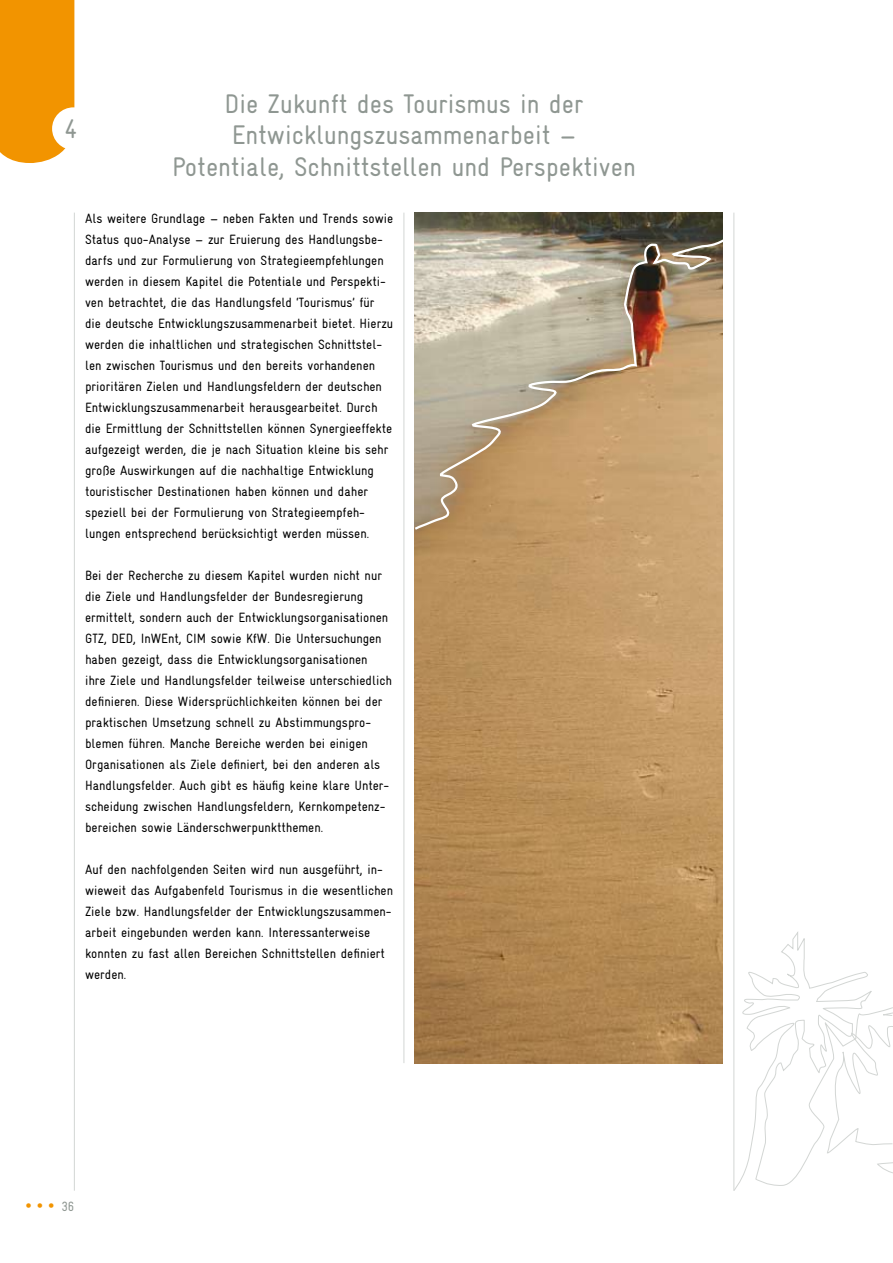
<style>
.page{position:relative;width:893px;height:1263px;background:#fff}
.page>*{position:absolute;margin:0;border:0;box-sizing:border-box;transform-origin:0 0}
.t1{font:condensed 27px/31.5px "Gravur";color:#8f9792;text-align:center}
.t2{font:18px "Arial";color:#f29400}
.t3{font:condensed 13.5px/21px "Gravur";color:#000}
.s1{font-family:"Gravur";font-stretch:condensed;font-size:13.5px;color:#8f9792}
</style>
<div class="page">
<hr style="left:404px;top:213px;width:1px;height:850px;background:#d3d6d4">
<hr style="left:733px;top:213px;width:1px;height:978px;background:#d3d6d4">
<hr style="left:74px;top:213px;width:1px;height:978px;background:#d3d6d4">
<div style="left:0;top:0;width:74px;height:163px;background:#f29400"></div>
<div style="left:52px;top:107px;width:43px;height:43px;background:#fff;border-radius:50%"></div>
<img style="left:415px;top:213px;width:308px;height:850px">
<svg style="left:414px;top:229px;width:309px;height:303px;background:#bba383"></svg>
<svg style="left:733px;top:930px;width:160px;height:261px"></svg>
<h1 class="t1" style="left:64px;top:113px;width:14px">4</h1>
<h1 class="t1" style="left:172px;top:88px;width:465px">Die Zukunft des Tourismus in der<br>Entwicklungszusammenarbeit −<br>Potentiale, Schnittstellen und Perspektiven</h1>
<p class="t3" style="left:85px;top:208px;width:310px">Als weitere Grundlage − neben Fakten und Trends sowie Status quo-Analyse − zur Eruierung des Handlungsbe&shy;darfs und zur Formulierung von Strategieempfehlungen werden in diesem Kapitel die Potentiale und Perspekti&shy;ven betrachtet, die das Handlungsfeld ‘Tourismus’ für die deutsche Entwicklungszusammenarbeit bietet. Hierzu werden die inhaltlichen und strategischen Schnittstel&shy;len zwischen Tourismus und den bereits vorhandenen prioritären Zielen und Handlungsfeldern der deutschen Entwicklungszusammenarbeit herausgearbeitet. Durch die Ermittlung der Schnittstellen können Synergieeffekte aufgezeigt werden, die je nach Situation kleine bis sehr große Auswirkungen auf die nachhaltige Entwicklung touristischer Destinationen haben können und daher speziell bei der Formulierung von Strategieempfeh&shy;lungen entsprechend berücksichtigt werden müssen.</p>
<p class="t3" style="left:85px;top:565px;width:308px">Bei der Recherche zu diesem Kapitel wurden nicht nur die Ziele und Handlungsfelder der Bundesregierung ermittelt, sondern auch der Entwicklungsorganisationen GTZ, DED, InWEnt, CIM sowie KfW. Die Untersuchungen haben gezeigt, dass die Entwicklungsorganisationen<br>ihre Ziele und Handlungsfelder teilweise unterschiedlich definieren. Diese Widersprüchlichkeiten können bei der praktischen Umsetzung schnell zu Abstimmungspro&shy;blemen führen. Manche Bereiche werden bei einigen Organisationen als Ziele definiert, bei den anderen als Handlungsfelder. Auch gibt es häufig keine klare Unter&shy;scheidung zwischen Handlungsfeldern, Kernkompetenz&shy;bereichen sowie Länderschwerpunktthemen.</p>
<p class="t3" style="left:85px;top:859px;width:309px">Auf den nachfolgenden Seiten wird nun ausgeführt, in&shy;wieweit das Aufgabenfeld Tourismus in die wesentlichen Ziele bzw. Handlungsfelder der Entwicklungszusammen&shy;arbeit eingebunden werden kann. Interessanterweise konnten zu fast allen Bereichen Schnittstellen definiert werden.</p>
<h2 class="t2" style="left:26px;top:1195px;width:50px">• • • <span class="s1">36</span></h2>
</div>
